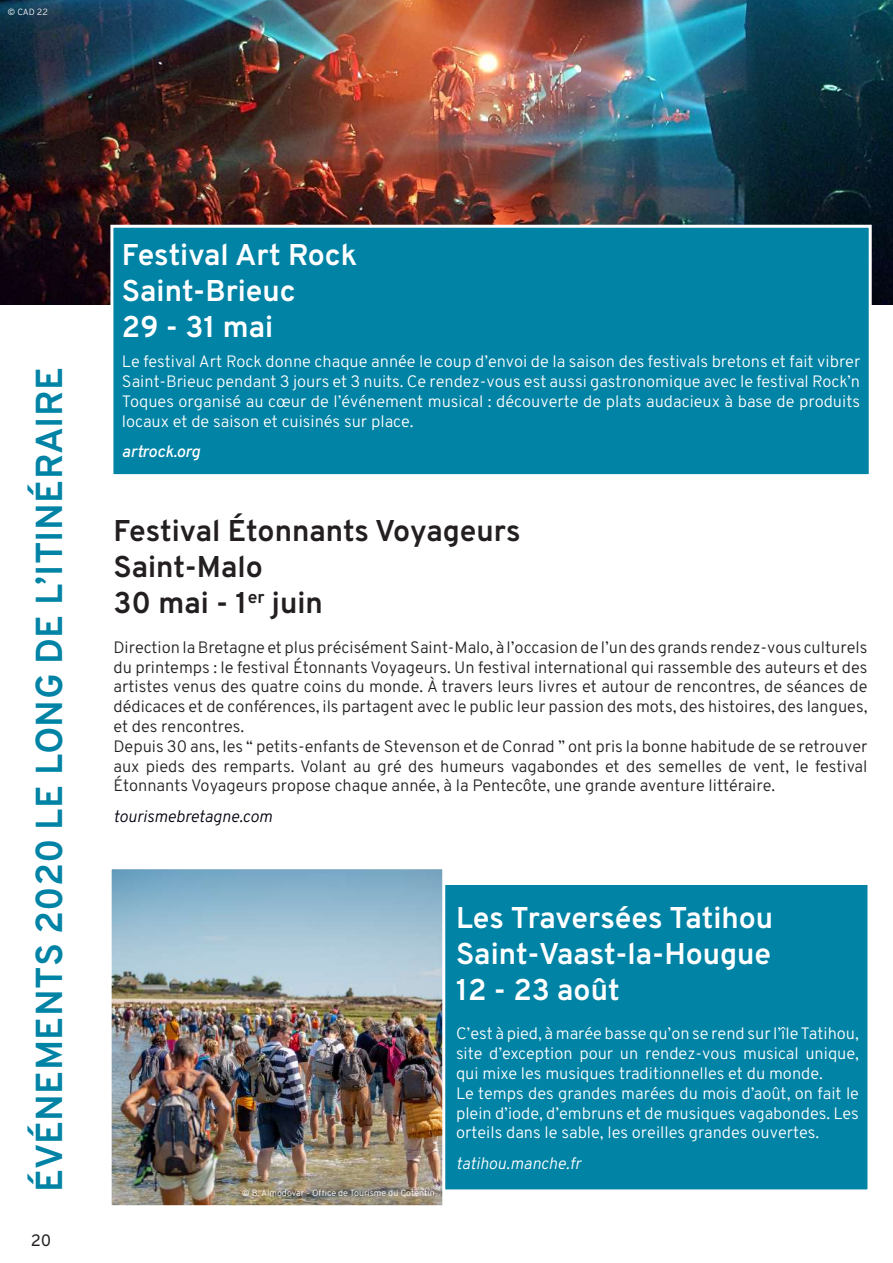
<style>
.page{position:relative;width:893px;height:1263px;background:#fff}
.page>*{position:absolute;margin:0;border:0;box-sizing:border-box;transform-origin:0 0}
.t1{font:700 37.5px "Overpass";letter-spacing:.01em;color:#0083a5}
.t2{font:700 30px/36px "Overpass";color:#fff}
.t3{font:700 30px/36px "Overpass";color:#231f20}
.t4{font:300 16.5px/19.8px "Overpass";color:#231f20}
.t5{font:300 16.5px/19.8px "Overpass";color:#fff;text-align:justify}
.t6{font:italic 300 16.5px "Overpass";color:#00000f}
.t7{font:italic 300 16.5px "Overpass";color:#fff}
.t8{font:italic 600 16.5px "Overpass";color:#fff}
.t9{font:16.5px "Overpass";color:#231f20}
.t10{font:300 9px "Overpass";color:#fff}
</style>
<div class="page">
<img style="left:0;top:0;width:893px;height:304px">
<div style="left:112px;top:226px;width:758px;height:250px;background:#0083a5"></div>
<div style="left:110px;top:225px;width:762px;height:252px;border:3px solid #fff"></div>
<div style="left:348px;top:883px;width:521px;height:308px;background:#0083a5"></div>
<div style="left:347px;top:882px;width:523px;height:310px;border:3px solid #fff"></div>
<img style="left:113px;top:870px;width:328px;height:334px">
<div style="left:109px;top:866px;width:336px;height:342px;border:3px solid #fff"></div>
<p class="t10" style="left:7px;top:6px;width:42px">© CAD 22</p>
<h1 class="t1" style="left:22px;top:1192px;width:827px;rotate:-90deg">ÉVÉNEMENTS 2020 LE LONG DE L’ITINÉRAIRE</h1>
<p class="t9" style="left:31px;top:1228px;width:22px">20</p>
<h2 class="t2" style="left:122px;top:237px;width:237px">Festival Art Rock<br>Saint-Brieuc<br>29 - 31 mai</h2>
<p class="t5" style="left:122px;top:352px;width:740px">Le festival Art Rock donne chaque année le coup d’envoi de la saison des festivals bretons et fait vibrer Saint-Brieuc pendant 3 jours et 3 nuits. Ce rendez-vous est aussi gastronomique avec le festival Rock’n Toques organisé au cœur de l’événement musical : découverte de plats audacieux à base de produits locaux et de saison et cuisinés sur place.</p>
<p class="t8" style="left:122px;top:440px;width:80px">artrock.org</p>
<h2 class="t3" style="left:113px;top:513px;width:409px">Festival Étonnants Voyageurs<br>Saint-Malo<br>30 mai - 1<sup>er</sup> juin</h2>
<p class="t4" style="left:113px;top:637px;width:756px">Direction la Bretagne et plus précisément Saint-Malo, à l’occasion de l’un des grands rendez-vous culturels du printemps : le festival Étonnants Voyageurs. Un festival international qui rassemble des auteurs et des artistes venus des quatre coins du monde. À travers leurs livres et autour de rencontres, de séances de dédicaces et de conférences, ils partagent avec le public leur passion des mots, des histoires, des langues, et des rencontres.<br>Depuis 30 ans, les “ petits-enfants de Stevenson et de Conrad ” ont pris la bonne habitude de se retrouver aux pieds des remparts. Volant au gré des humeurs vagabondes et des semelles de vent, le festival Étonnants Voyageurs propose chaque année, à la Pentecôte, une grande aventure littéraire.</p>
<p class="t6" style="left:113px;top:804px;width:160px">tourismebretagne.com</p>
<p class="t10" style="left:242px;top:1186px;width:195px">© B. Almodovar - Office de Tourisme du Cotentin</p>
<h2 class="t2" style="left:456px;top:899px;width:319px;text-align:justify">Les Traversées Tatihou Saint-Vaast-la-Hougue 12 - 23 août</h2>
<p class="t5" style="left:456px;top:1024px;width:404px;text-align:left">C’est à pied, à marée basse qu’on se rend sur l’île Tatihou, site d’exception pour un rendez-vous musical unique, qui mixe les musiques traditionnelles et du monde.<br>Le temps des grandes marées du mois d’août, on fait le plein d’iode, d’embruns et de musiques vagabondes. Les orteils dans le sable, les oreilles grandes ouvertes.</p>
<p class="t7" style="left:456px;top:1151px;width:126px">tatihou.manche.fr</p>
</div>
